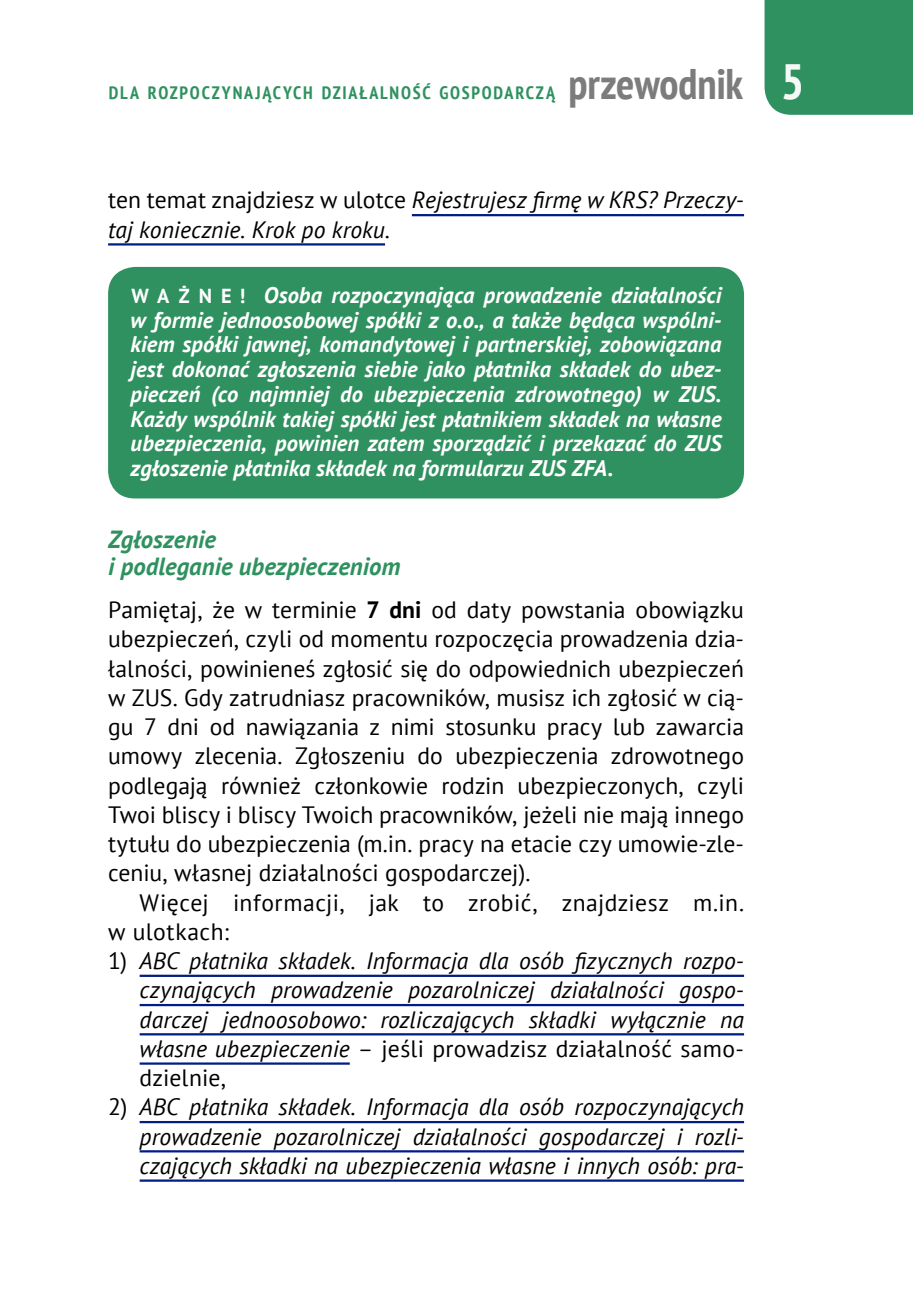
<style>
.page{position:relative;width:913px;height:1295px;background:#fff}
.page>*{position:absolute;margin:0;border:0;box-sizing:border-box;transform-origin:0 0}
.t1{font:700 condensed 42.75px "PT Sans";letter-spacing:-.005em;color:#7c7c7c}
.III_gr__3{font:italic 700 24.75px/27px "PT Sans";color:#2f915f}
.tekst_bez_wciecia{font:23.62px/29.2px "PT Sans";color:#000;text-align:justify}
.TXT_numerowane_wylic{font:italic 23.62px/29.2px "PT Sans";color:#000;text-align:justify}
.tekst_z_wcieciem{font:23.62px/29.2px "PT Sans";letter-spacing:.02em;color:#000}
.ważne_tekst{font:italic 700 22.5px/24.8px "PT Sans";letter-spacing:.005em;color:#fff;text-align:justify}
.t2{font:700 condensed 18px "PT Sans";letter-spacing:.1em;color:#2f915f}
.s1{font-size:49.5px;color:#fff}
.s2{font-style:normal}
.s3{font-style:normal;font-size:20.25px}
.s4{font-weight:700}
</style>
<div class="page">
<div style="left:764px;top:0;width:148px;height:115px;background:#2f915f"></div>
<div style="left:108px;top:267px;width:635px;height:231px;background:#2f915f;border-radius:27px"></div>
<hr style="left:411px;top:214px;width:332px;height:2px;background:#001c85">
<hr style="left:108px;top:243px;width:277px;height:2px;background:#001c85">
<hr style="left:140px;top:974px;width:603px;height:3px;background:#001c85">
<hr style="left:140px;top:1004px;width:603px;height:2px;background:#001c85">
<hr style="left:140px;top:1033px;width:603px;height:2px;background:#001c85">
<hr style="left:140px;top:1062px;width:209px;height:2px;background:#001c85">
<hr style="left:140px;top:1121px;width:603px;height:2px;background:#001c85">
<hr style="left:140px;top:1150px;width:603px;height:2px;background:#001c85">
<hr style="left:140px;top:1179px;width:603px;height:2px;background:#001c85">
<p class="t2" style="left:109px;top:81px;width:447px">DLA ROZPOCZYNAJĄCYCH DZIAŁALNOŚĆ GOSPODARCZĄ</p>
<h1 class="t1" style="left:568px;top:56px;width:237px">przewodnik <span class="s1">5</span></h1>
<p class="TXT_numerowane_wylic" style="left:108px;top:185px;width:637px"><span class="s2">ten temat znajdziesz w ulotce</span> Rejestrujesz firmę w KRS? Przeczy&shy;taj koniecznie. Krok po kroku.</p>
<p class="ważne_tekst" style="left:130px;top:282px;width:592px"><span class="s3">W A Ż N E !</span> Osoba rozpoczynająca prowadzenie działalności w formie jednoosobowej spółki z o.o., a także będąca wspólni&shy;kiem spółki jawnej, komandytowej i partnerskiej, zobowiązana jest dokonać zgłoszenia siebie jako płatnika składek do ubez&shy;pieczeń (co najmniej do ubezpieczenia zdrowotnego) w ZUS.<br>Każdy wspólnik takiej spółki jest płatnikiem składek na własne ubezpieczenia, powinien zatem sporządzić i przekazać do ZUS zgłoszenie płatnika składek na formularzu ZUS ZFA.</p>
<p class="III_gr__3" style="left:108px;top:526px;width:294px">Zgłoszenie<br>i podleganie ubezpieczeniom</p>
<p class="tekst_bez_wciecia" style="left:108px;top:594px;width:637px">Pamiętaj, że w terminie <span class="s4">7 dni</span> od daty powstania obowiązku ubezpieczeń, czyli od momentu rozpoczęcia prowadzenia dzia&shy;łalności, powinieneś zgłosić się do odpowiednich ubezpieczeń w ZUS. Gdy zatrudniasz pracowników, musisz ich zgłosić w cią&shy;gu 7 dni od nawiązania z nimi stosunku pracy lub zawarcia umowy zlecenia. Zgłoszeniu do ubezpieczenia zdrowotnego podlegają również członkowie rodzin ubezpieczonych, czyli Twoi bliscy i bliscy Twoich pracowników, jeżeli nie mają innego tytułu do ubezpieczenia (m.in. pracy na etacie czy umowie-zle&shy;ceniu, własnej działalności gospodarczej).</p>
<p class="tekst_z_wcieciem" style="left:108px;top:887px;width:637px;text-indent:32px">Więcej informacji, jak to zrobić, znajdziesz m.in. w ulotkach:</p>
<p class="TXT_numerowane_wylic" style="left:140px;top:946px;width:605px;text-indent:-32px"><span class="s2">1)</span> ABC płatnika składek. Informacja dla osób fizycznych rozpo&shy;czynających prowadzenie pozarolniczej działalności gospo&shy;darczej jednoosobowo: rozliczających składki wyłącznie na własne ubezpieczenie <span class="s2">– jeśli prowadzisz działalność samo&shy;dzielnie,</span></p>
<p class="TXT_numerowane_wylic" style="left:140px;top:1092px;width:605px;text-indent:-32px"><span class="s2">2)</span> ABC płatnika składek. Informacja dla osób rozpoczynających prowadzenie pozarolniczej działalności gospodarczej i rozli&shy;czających składki na ubezpieczenia własne i innych osób: pra-</p>
</div>
